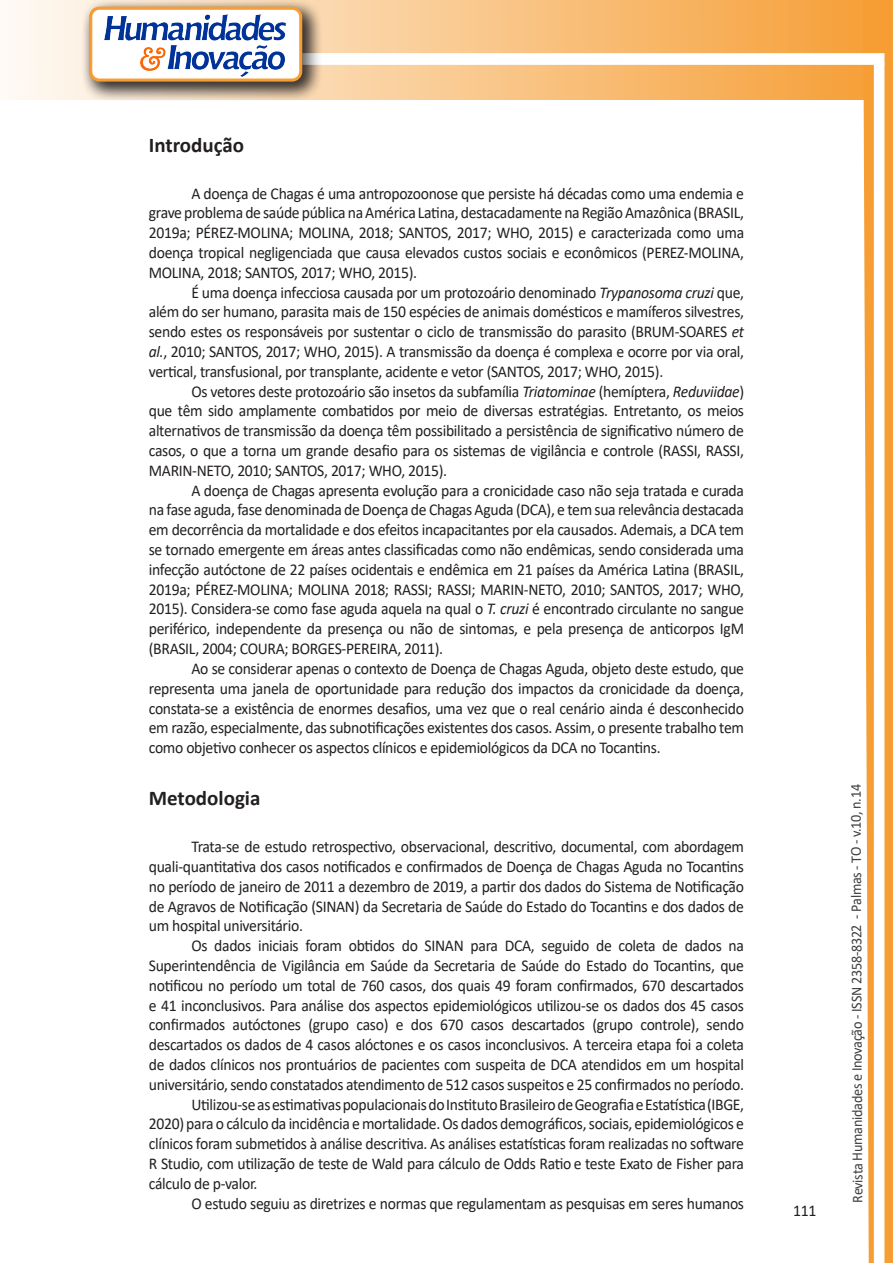
<style>
.page{position:relative;width:893px;height:1263px;background:#fff}
.page>*{position:absolute;margin:0;border:0;box-sizing:border-box;transform-origin:0 0}
.Titulo_2{font:700 21px "Calibri";color:#231f20}
.texto{font:16.5px/19.8px "Calibri";letter-spacing:-.02em;color:#231f20;text-align:justify;scale:.95 1}
.t1{font:15px "Calibri";letter-spacing:-.025em;color:#3e3e3f;scale:.95 1}
.s1{font-style:italic}
</style>
<div class="page">
<svg style="left:5px;top:0;width:858px;height:100px;background:#f9c484"></svg>
<div style="left:302px;top:53px;width:582px;height:12px;background:#fff;border:2px solid #fff"></div>
<svg style="left:863px;top:0;width:30px;height:1263px"></svg>
<div style="left:81px;top:0;width:241px;height:102px;background:#231f20;opacity:.75"></div>
<div style="left:91px;top:8px;width:210px;height:72px;background:#fff;border-radius:9px"></div>
<img style="left:104px;top:14px;width:181px;height:62px">
<div style="left:89px;top:7px;width:213px;height:75px;border:3px solid #f69e34;border-radius:9px"></div>
<p class="Titulo_2" style="left:149px;top:130px;width:97px">Introdução</p>
<p class="texto" style="left:149px;top:183px;width:628px;text-indent:43px">A doença de Chagas é uma antropozoonose que persiste há décadas como uma endemia e grave problema de saúde pública na América Latina, destacadamente na Região Amazônica (BRASIL, 2019a; PÉREZ-MOLINA; MOLINA, 2018; SANTOS, 2017; WHO, 2015) e caracterizada como uma doença tropical negligenciada que causa elevados custos sociais e econômicos (PEREZ-MOLINA, MOLINA, 2018; SANTOS, 2017; WHO, 2015).</p>
<p class="texto" style="left:149px;top:282px;width:628px;text-indent:43px">É uma doença infecciosa causada por um protozoário denominado <span class="s1">Trypanosoma cruzi</span> que, além do ser humano, parasita mais de 150 espécies de animais domésticos e mamíferos silvestres, sendo estes os responsáveis por sustentar o ciclo de transmissão do parasito (BRUM-SOARES <span class="s1">et al.</span>, 2010; SANTOS, 2017; WHO, 2015). A transmissão da doença é complexa e ocorre por via oral, vertical, transfusional, por transplante, acidente e vetor (SANTOS, 2017; WHO, 2015).</p>
<p class="texto" style="left:149px;top:381px;width:628px;text-indent:43px">Os vetores deste protozoário são insetos da subfamília <span class="s1">Triatominae</span> (hemíptera, <span class="s1">Reduviidae</span>) que têm sido amplamente combatidos por meio de diversas estratégias. Entretanto, os meios alternativos de transmissão da doença têm possibilitado a persistência de significativo número de casos, o que a torna um grande desafio para os sistemas de vigilância e controle (RASSI, RASSI, MARIN-NETO, 2010; SANTOS, 2017; WHO, 2015).</p>
<p class="texto" style="left:149px;top:480px;width:628px;text-indent:43px">A doença de Chagas apresenta evolução para a cronicidade caso não seja tratada e curada na fase aguda, fase denominada de Doença de Chagas Aguda (DCA), e tem sua relevância destacada em decorrência da mortalidade e dos efeitos incapacitantes por ela causados. Ademais, a DCA tem se tornado emergente em áreas antes classificadas como não endêmicas, sendo considerada uma infecção autóctone de 22 países ocidentais e endêmica em 21 países da América Latina (BRASIL, 2019a; PÉREZ-MOLINA; MOLINA 2018; RASSI; RASSI; MARIN-NETO, 2010; SANTOS, 2017; WHO, 2015). Considera-se como fase aguda aquela na qual o <span class="s1">T. cruzi</span> é encontrado circulante no sangue periférico, independente da presença ou não de sintomas, e pela presença de anticorpos IgM (BRASIL, 2004; COURA; BORGES-PEREIRA, 2011).</p>
<p class="texto" style="left:149px;top:658px;width:628px;text-indent:43px">Ao se considerar apenas o contexto de Doença de Chagas Aguda, objeto deste estudo, que representa uma janela de oportunidade para redução dos impactos da cronicidade da doença, constata-se a existência de enormes desafios, uma vez que o real cenário ainda é desconhecido em razão, especialmente, das subnotificações existentes dos casos. Assim, o presente trabalho tem como objetivo conhecer os aspectos clínicos e epidemiológicos da DCA no Tocantins.</p>
<p class="Titulo_2" style="left:149px;top:783px;width:113px">Metodologia</p>
<p class="texto" style="left:149px;top:836px;width:628px;text-indent:43px">Trata-se de estudo retrospectivo, observacional, descritivo, documental, com abordagem quali-quantitativa dos casos notificados e confirmados de Doença de Chagas Aguda no Tocantins no período de janeiro de 2011 a dezembro de 2019, a partir dos dados do Sistema de Notificação de Agravos de Notificação (SINAN) da Secretaria de Saúde do Estado do Tocantins e dos dados de um hospital universitário.</p>
<p class="texto" style="left:149px;top:935px;width:628px;text-indent:43px">Os dados iniciais foram obtidos do SINAN para DCA, seguido de coleta de dados na Superintendência de Vigilância em Saúde da Secretaria de Saúde do Estado do Tocantins, que notificou no período um total de 760 casos, dos quais 49 foram confirmados, 670 descartados e 41 inconclusivos. Para análise dos aspectos epidemiológicos utilizou-se os dados dos 45 casos confirmados autóctones (grupo caso) e dos 670 casos descartados (grupo controle), sendo descartados os dados de 4 casos alóctones e os casos inconclusivos. A terceira etapa foi a coleta de dados clínicos nos prontuários de pacientes com suspeita de DCA atendidos em um hospital universitário, sendo constatados atendimento de 512 casos suspeitos e 25 confirmados no período.</p>
<p class="texto" style="left:149px;top:1094px;width:628px;text-indent:43px">Utilizou-se as estimativas populacionais do Instituto Brasileiro de Geografia e Estatística(IBGE, 2020) para o cálculo da incidência e mortalidade. Os dados demográficos, sociais, epidemiológicos e clínicos foram submetidos à análise descritiva. As análises estatísticas foram realizadas no software R Studio, com utilização de teste de Wald para cálculo de Odds Ratio e teste Exato de Fisher para cálculo de p-valor.</p>
<p class="texto" style="left:191px;top:1193px;width:583px">O estudo seguiu as diretrizes e normas que regulamentam as pesquisas em seres humanos</p>
<p class="texto" style="left:793px;top:1200px;width:26px">111</p>
<p class="t1" style="left:846px;top:1203px;width:442px;rotate:-90deg">Revista Humanidades e Inovação - ISSN 2358-8322 - Palmas - TO - v.10, n.14</p>
</div>
